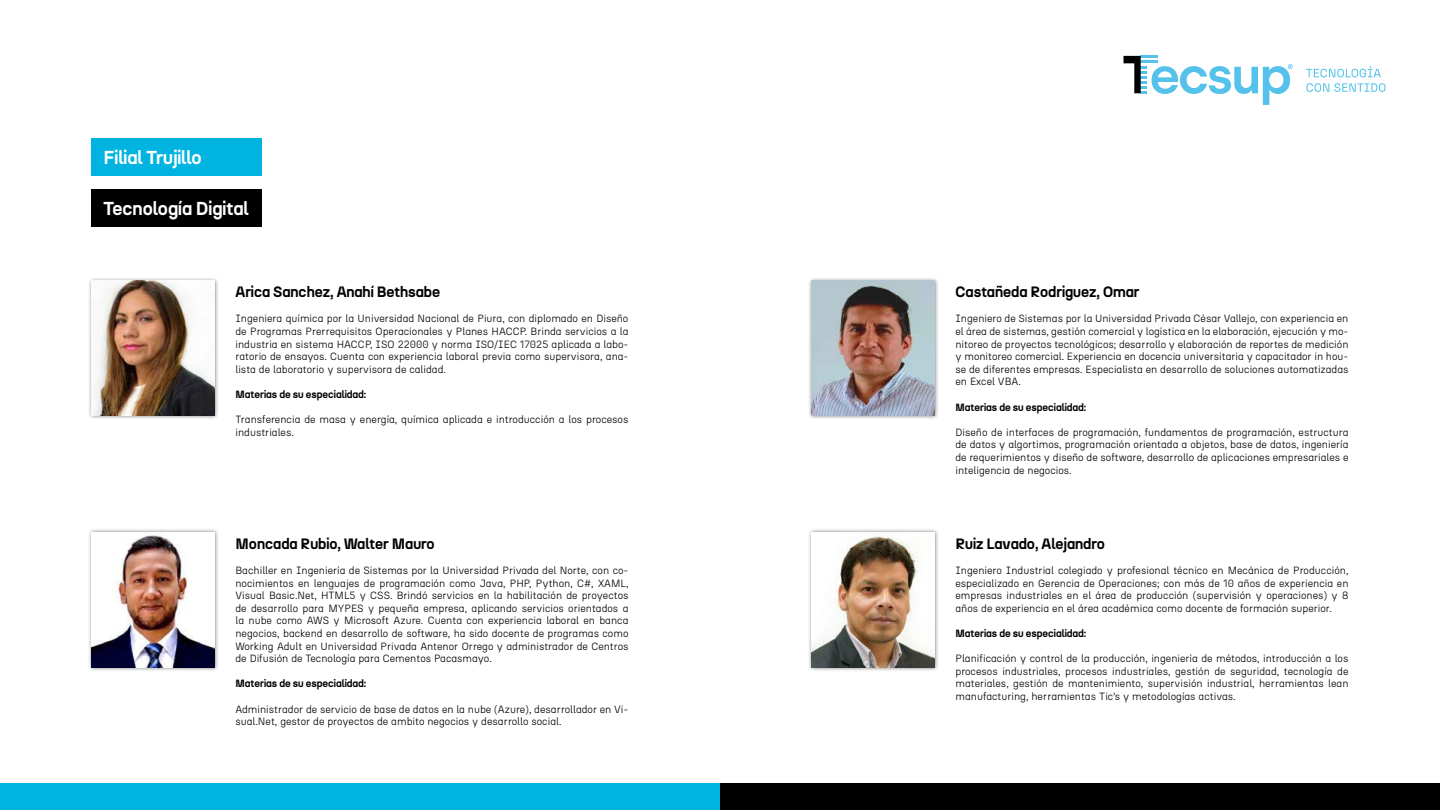
<style>
.page{position:relative;width:1440px;height:810px;background:#fff}
.page>*{position:absolute;margin:0;border:0;box-sizing:border-box;transform-origin:0 0}
.t1{font:700 18.75px "N27";color:#fff}
.t2{font:700 15px "N27";color:#000}
.t3{font:300 10.5px/12.6px "N27";color:#000;text-align:justify}
.t4{font:700 10.5px "N27";color:#000}
</style>
<div class="page">
<div style="left:0;top:784px;width:720px;height:26px;background:#00b3e0"></div>
<div style="left:720px;top:784px;width:720px;height:26px;background:#000"></div>
<svg style="left:1123px;top:56px;width:170px;height:49px"></svg>
<svg style="left:1306px;top:66px;width:75px;height:11px"></svg>
<svg style="left:1306px;top:83px;width:80px;height:9px"></svg>
<div style="left:808px;top:277px;width:131px;height:143px;background:#000;opacity:.5"></div>
<img style="left:812px;top:281px;width:122px;height:135px">
<div style="left:92px;top:138px;width:170px;height:38px;background:#00b3e0"></div>
<div style="left:88px;top:277px;width:131px;height:143px;background:#000;opacity:.5"></div>
<img style="left:92px;top:281px;width:122px;height:135px">
<div style="left:92px;top:189px;width:170px;height:37px;background:#000"></div>
<div style="left:808px;top:528px;width:131px;height:144px;background:#000;opacity:.5"></div>
<img style="left:812px;top:532px;width:122px;height:135px">
<div style="left:88px;top:528px;width:131px;height:144px;background:#000;opacity:.5"></div>
<img style="left:92px;top:532px;width:122px;height:135px">
<h1 class="t1" style="left:104px;top:146px;width:100px">Filial Trujillo</h1>
<h1 class="t1" style="left:104px;top:197px;width:147px">Tecnología Digital</h1>
<h2 class="t2" style="left:236px;top:283px;width:206px">Arica Sanchez, Anahí Bethsabe</h2>
<p class="t3" style="left:236px;top:312px;width:395px">Ingeniera química por la Universidad Nacional de Piura, con diplomado en Diseño de Programas Prerrequisitos Operacionales y Planes HACCP. Brinda servicios a la industria en sistema HACCP, ISO 22000 y norma ISO/IEC 17025 aplicada a labo&shy;ratorio de ensayos. Cuenta con experiencia laboral previa como supervisora, ana&shy;lista de laboratorio y supervisora de calidad.</p>
<p class="t4" style="left:236px;top:388px;width:132px">Materias de su especialidad:</p>
<p class="t3" style="left:236px;top:413px;width:394px">Transferencia de masa y energía, química aplicada e introducción a los procesos industriales.</p>
<h2 class="t2" style="left:236px;top:534px;width:201px">Moncada Rubio, Walter Mauro</h2>
<p class="t3" style="left:236px;top:564px;width:395px">Bachiller en Ingeniería de Sistemas por la Universidad Privada del Norte, con co&shy;nocimientos en lenguajes de programación como Java, PHP, Python, C#, XAML, Visual Basic.Net, HTML5 y CSS. Brindó servicios en la habilitación de proyectos de desarrollo para MYPES y pequeña empresa, aplicando servicios orientados a la nube como AWS y Microsoft Azure. Cuenta con experiencia laboral en banca negocios, backend en desarrollo de software, ha sido docente de programas como Working Adult en Universidad Privada Antenor Orrego y administrador de Centros de Difusión de Tecnología para Cementos Pacasmayo.</p>
<p class="t4" style="left:236px;top:677px;width:132px">Materias de su especialidad:</p>
<p class="t3" style="left:236px;top:702px;width:395px">Administrador de servicio de base de datos en la nube (Azure), desarrollador en Vi&shy;sual.Net, gestor de proyectos de ambito negocios y desarrollo social.</p>
<h2 class="t2" style="left:956px;top:283px;width:186px">Castañeda Rodriguez, Omar</h2>
<p class="t3" style="left:956px;top:312px;width:395px">Ingeniero de Sistemas por la Universidad Privada César Vallejo, con experiencia en el área de sistemas, gestión comercial y logística en la elaboración, ejecución y mo&shy;nitoreo de proyectos tecnológicos; desarrollo y elaboración de reportes de medición y monitoreo comercial. Experiencia en docencia universitaria y capacitador in hou&shy;se de diferentes empresas. Especialista en desarrollo de soluciones automatizadas en Excel VBA.</p>
<p class="t4" style="left:956px;top:400px;width:132px">Materias de su especialidad:</p>
<p class="t3" style="left:956px;top:426px;width:395px">Diseño de interfaces de programación, fundamentos de programación, estructura de datos y algortimos, programación orientada a objetos, base de datos, ingeniería de requerimientos y diseño de software, desarrollo de aplicaciones empresariales e inteligencia de negocios.</p>
<h2 class="t2" style="left:956px;top:534px;width:151px">Ruiz Lavado, Alejandro</h2>
<p class="t3" style="left:956px;top:564px;width:395px">Ingeniero Industrial colegiado y profesional técnico en Mecánica de Producción, especializado en Gerencia de Operaciones; con más de 10 años de experiencia en empresas industriales en el área de producción (supervisión y operaciones) y 8 años de experiencia en el área académica como docente de formación superior.</p>
<p class="t4" style="left:956px;top:627px;width:132px">Materias de su especialidad:</p>
<p class="t3" style="left:956px;top:652px;width:395px">Planificación y control de la producción, ingeniería de métodos, introducción a los procesos industriales, procesos industriales, gestión de seguridad, tecnología de materiales, gestión de mantenimiento, supervisión industrial, herramientas lean manufacturing, herramientas Tic’s y metodologías activas.</p>
</div>
